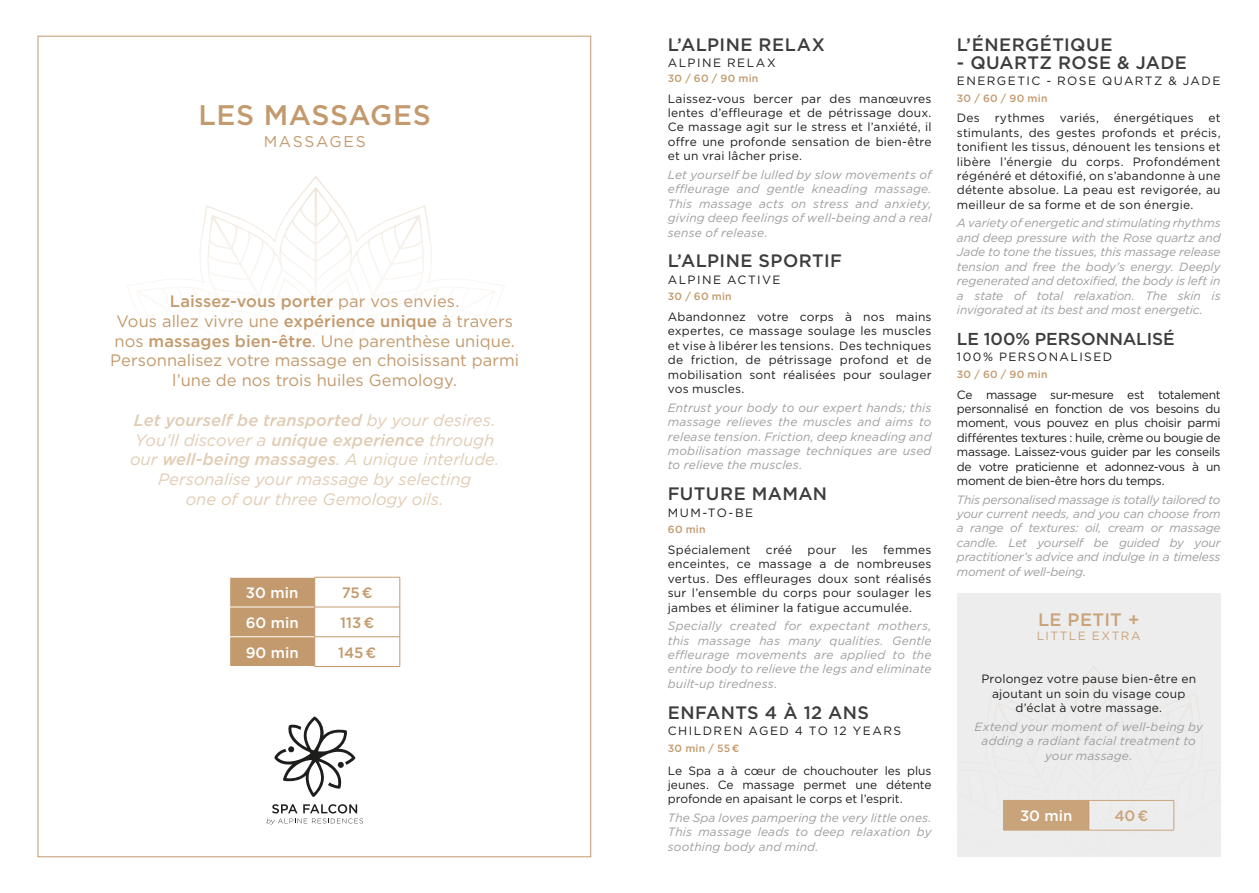
<style>
.page{position:relative;width:1259px;height:893px;background:#fff}
.page>*{position:absolute;margin:0;border:0;box-sizing:border-box;transform-origin:0 0}
.t1{font:500 28.2px "Gotham";letter-spacing:.02em;color:#c39a6d}
.t2{font:500 18px "Gotham";letter-spacing:.02em;color:#3d3d3c}
.t3{font:500 18px "Gotham";letter-spacing:.015em;color:#c9a47a}
.t4{font:500 17.25px "Gotham";letter-spacing:-.005em;color:#3d3d3c}
.t5{font:16.5px/19.8px "Gotham";color:#c39a6d;text-align:center}
.t6{font:italic 16.5px/19.8px "Gotham";color:#e1ccb4;text-align:center}
.t7{font:15.6px "Gotham";letter-spacing:.11em;color:#c39a6d}
.t8{font:500 15px "Gotham";color:#fff}
.t9{font:500 15px "Gotham";color:#c39a6d}
.t10{font:500 15px "Gotham";color:#c9a47a}
.t11{font:12px/14.4px "Gotham";letter-spacing:.015em;color:#1d1d1b;text-align:justify}
.t12{font:italic 12px/14.4px "Gotham";letter-spacing:.01em;color:#9d9d9d;text-align:justify}
.t13{font:12px "Gotham";letter-spacing:.12em;color:#1d1d1b}
.t14{font:12px "Gotham";letter-spacing:.125em;color:#1d1d1b}
.t15{font:12px "Gotham";letter-spacing:.115em;color:#c9a47a}
.t16{font:500 10.5px "Gotham";letter-spacing:.025em;color:#c39a6d}
.s1{font-weight:500}
</style>
<div class="page">
<svg style="left:127px;top:187px;width:378px;height:111px"></svg>
<svg style="left:199px;top:278px;width:233px;height:21px"></svg>
<hr style="left:314px;top:577px;width:86px;height:1px;background:#c39a6d">
<hr style="left:399px;top:577px;width:1px;height:30px;background:#c39a6d">
<hr style="left:314px;top:607px;width:86px;height:1px;background:#c39a6d">
<hr style="left:399px;top:607px;width:1px;height:30px;background:#c39a6d">
<hr style="left:314px;top:636px;width:86px;height:1px;background:#c39a6d">
<svg style="left:229px;top:577px;width:86px;height:89px;background:#c59e73"></svg>
<svg style="left:399px;top:637px;width:1px;height:29px"></svg>
<hr style="left:314px;top:666px;width:86px;height:1px;background:#c39a6d">
<svg style="left:274px;top:716px;width:81px;height:81px"></svg>
<svg style="left:266px;top:804px;width:97px;height:20px"></svg>
<div style="left:957px;top:593px;width:263px;height:264px;background:#ededed"></div>
<svg style="left:1003px;top:799px;width:172px;height:32px"></svg>
<h1 class="t1" style="left:198px;top:96px;width:234px">LES MASSAGES</h1>
<h3 class="t7" style="left:264px;top:131px;width:103px">MASSAGES</h3>
<h3 class="t5" style="left:110px;top:291px;width:410px"><span class="s1">Laissez-vous porter</span> par vos envies.<br>Vous allez vivre une <span class="s1">expérience unique</span> à travers nos <span class="s1">massages bien-être</span>. Une parenthèse unique.<br>Personnalisez votre massage en choisissant parmi l’une de nos trois huiles Gemology.</h3>
<h3 class="t6" style="left:130px;top:410px;width:371px"><span class="s1">Let yourself be transported</span> by your desires.<br>You’ll discover a <span class="s1">unique experience</span> through our <span class="s1">well-being massages</span>. A unique interlude.<br>Personalise your massage by selecting<br>one of our three Gemology oils.</h3>
<p class="t8" style="left:246px;top:583px;width:54px">30 min</p>
<p class="t9" style="left:342px;top:583px;width:32px">75 €</p>
<p class="t8" style="left:246px;top:613px;width:55px">60 min</p>
<p class="t9" style="left:340px;top:613px;width:35px">113 €</p>
<p class="t8" style="left:246px;top:642px;width:55px">90 min</p>
<p class="t9" style="left:338px;top:642px;width:40px">145 €</p>
<h2 class="t2" style="left:668px;top:32px;width:158px">L’ALPINE RELAX</h2>
<p class="t14" style="left:668px;top:55px;width:109px">ALPINE RELAX</p>
<p class="t16" style="left:668px;top:71px;width:92px">30 / 60 / 90 min</p>
<p class="t11" style="left:668px;top:91px;width:265px">Laissez-vous bercer par des manœuvres lentes d’effleurage et de pétrissage doux.<br>Ce massage agit sur le stress et l’anxiété, il offre une profonde sensation de bien-être et un vrai lâcher prise.</p>
<p class="t12" style="left:668px;top:167px;width:265px">Let yourself be lulled by slow movements of effleurage and gentle kneading massage.<br>This massage acts on stress and anxiety, giving deep feelings of well-being and a real sense of release.</p>
<h2 class="t2" style="left:668px;top:249px;width:176px">L’ALPINE SPORTIF</h2>
<p class="t13" style="left:668px;top:272px;width:114px">ALPINE ACTIVE</p>
<p class="t16" style="left:668px;top:290px;width:65px">30 / 60 min</p>
<p class="t11" style="left:668px;top:309px;width:265px">Abandonnez votre corps à nos mains expertes, ce massage soulage les muscles et vise à libérer les tensions. Des techniques de friction, de pétrissage profond et de mobilisation sont réalisées pour soulager vos muscles.</p>
<p class="t12" style="left:668px;top:400px;width:265px">Entrust your body to our expert hands; this massage relieves the muscles and aims to release tension. Friction, deep kneading and mobilisation massage techniques are used to relieve the muscles.</p>
<h2 class="t2" style="left:668px;top:482px;width:161px">FUTURE MAMAN</h2>
<p class="t11" style="left:668px;top:505px;width:87px">MUM-TO-BE</p>
<p class="t16" style="left:668px;top:523px;width:39px">60 min</p>
<p class="t11" style="left:668px;top:542px;width:84px">Spécialement</p>
<p class="t11" style="left:766px;top:542px;width:28px">créé</p>
<p class="t11" style="left:807px;top:542px;width:30px">pour</p>
<p class="t11" style="left:851px;top:542px;width:18px">les</p>
<p class="t11" style="left:668px;top:542px;width:265px;text-indent:215px">femmes enceintes, ce massage a de nombreuses vertus. Des effleurages doux sont réalisés sur l’ensemble du corps pour soulager les jambes et éliminer la fatigue accumulée.</p>
<p class="t12" style="left:668px;top:618px;width:265px">Specially created for expectant mothers, this massage has many qualities. Gentle effleurage movements are applied to the entire body to relieve the legs and eliminate built-up tiredness.</p>
<h2 class="t2" style="left:668px;top:700px;width:203px">ENFANTS 4 À 12 ANS</h2>
<p class="t13" style="left:668px;top:723px;width:235px">CHILDREN AGED 4 TO 12 YEARS</p>
<p class="t16" style="left:668px;top:741px;width:73px">30 min / 55 €</p>
<p class="t11" style="left:668px;top:763px;width:265px">Le Spa a à cœur de chouchouter les plus jeunes. Ce massage permet une détente profonde en apaisant le corps et l’esprit.</p>
<p class="t12" style="left:668px;top:810px;width:265px">The Spa loves pampering the very little ones.<br>This massage leads to deep relaxation by soothing body and mind.</p>
<h2 class="t2" style="left:957px;top:32px;width:157px">L’ÉNERGÉTIQUE</h2>
<h2 class="t2" style="left:957px;top:50px;width:232px">- QUARTZ ROSE &amp; JADE</h2>
<p class="t13" style="left:957px;top:73px;width:265px">ENERGETIC - ROSE QUARTZ &amp; JADE</p>
<p class="t16" style="left:957px;top:91px;width:92px">30 / 60 / 90 min</p>
<p class="t11" style="left:957px;top:111px;width:265px">Des rythmes variés, énergétiques et stimulants, des gestes profonds et précis, tonifient les tissus, dénouent les tensions et libère l’énergie du corps. Profondément régénéré et détoxifié, on s’abandonne à une détente absolue. La peau est revigorée, au meilleur de sa forme et de son énergie.</p>
<p class="t12" style="left:957px;top:216px;width:265px">A variety of energetic and stimulating rhythms and deep pressure with the Rose quartz and Jade to tone the tissues, this massage release tension and free the body’s energy. Deeply regenerated and detoxified, the body is left in a state of total relaxation. The skin is invigorated at its best and most energetic.</p>
<h3 class="t4" style="left:957px;top:327px;width:219px">LE 100% PERSONNALISÉ</h3>
<p class="t13" style="left:957px;top:349px;width:157px">100% PERSONALISED</p>
<p class="t16" style="left:957px;top:367px;width:92px">30 / 60 / 90 min</p>
<p class="t11" style="left:957px;top:387px;width:265px">Ce massage sur-mesure est totalement personnalisé en fonction de vos besoins du moment, vous pouvez en plus choisir parmi différentes textures : huile, crème ou bougie de massage. Laissez-vous guider par les conseils de votre praticienne et adonnez-vous à un moment de bien-être hors du temps.</p>
<p class="t12" style="left:957px;top:492px;width:265px">This personalised massage is totally tailored to your current needs, and you can choose from a range of textures: oil, cream or massage candle. Let yourself be guided by your practitioner’s advice and indulge in a timeless moment of well-being.</p>
<h2 class="t3" style="left:1038px;top:608px;width:103px">LE PETIT +</h2>
<p class="t15" style="left:1036px;top:628px;width:105px">LITTLE EXTRA</p>
<p class="t11" style="left:981px;top:672px;width:216px;text-align:center">Prolongez votre pause bien-être en ajoutant un soin du visage coup d’éclat à votre massage.</p>
<p class="t12" style="left:974px;top:719px;width:230px;text-align:center">Extend your moment of well-being by adding a radiant facial treatment to your massage.</p>
<p class="t8" style="left:1020px;top:806px;width:54px">30 min</p>
<p class="t10" style="left:1114px;top:806px;width:35px">40 €</p>
</div>
